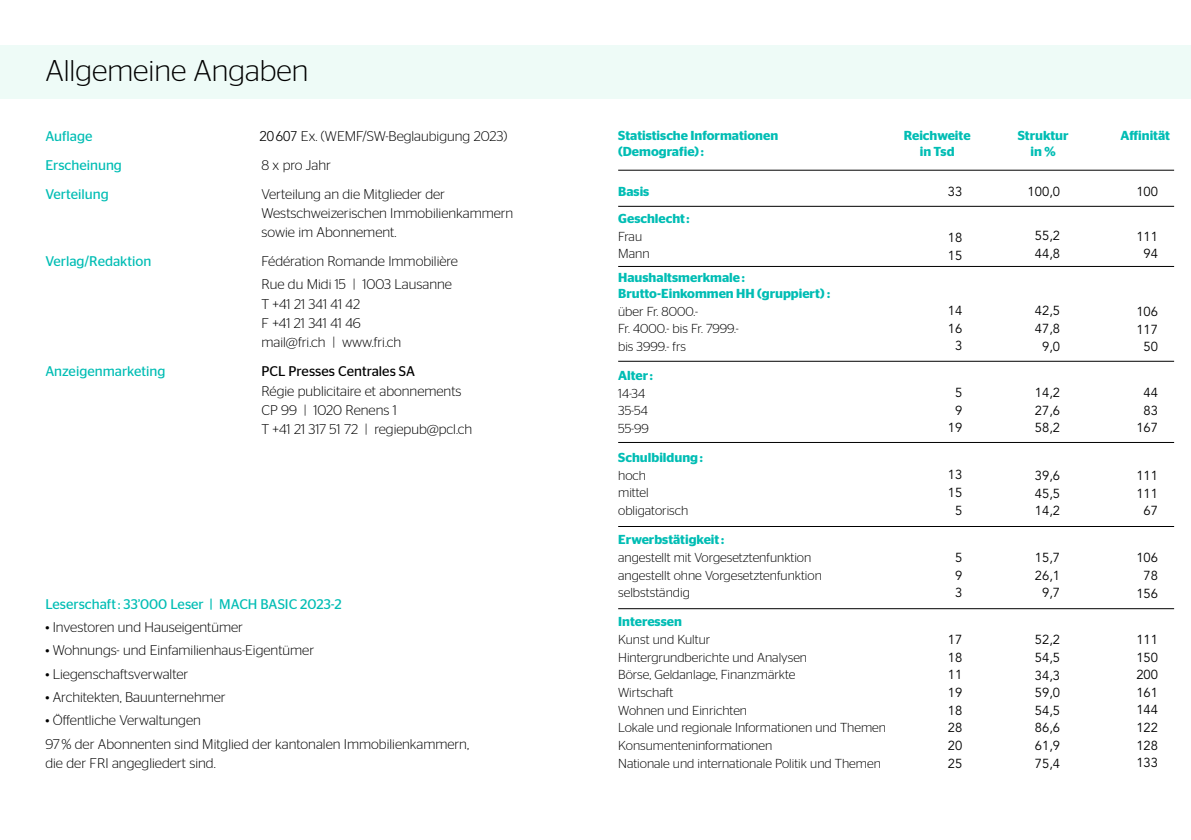
<style>
.page{position:relative;width:1191px;height:840px;background:#fff}
.page>*{position:absolute;margin:0;border:0;box-sizing:border-box;transform-origin:0 0}
.t1{font:300 30px "Stag Sans";color:#000}
.t2{font:300 14px/19.2px "Stag Sans";color:#000}
.t3{font:14px "Stag Sans";color:#00bdb4}
.t4{font:14px "Stag Sans";color:#000}
.t5{font:300 13px/17.6px "Stag Sans";color:#000}
.t6{font:13px/17.6px "Avenir LT Std";color:#000;text-align:center}
.t7{font:600 13px/16px "Stag Sans";color:#00bdb4}
.s1{font-family:"Avenir LT Std"}
</style>
<div class="page">
<div style="left:0;top:45px;width:1191px;height:54px;background:#eefbf7"></div>
<hr style="left:618px;top:170px;width:556px;height:1px;background:#000">
<hr style="left:618px;top:206px;width:556px;height:1px;background:#000">
<hr style="left:618px;top:266px;width:556px;height:1px;background:#000">
<hr style="left:618px;top:361px;width:556px;height:1px;background:#000">
<hr style="left:618px;top:442px;width:556px;height:1px;background:#000">
<hr style="left:618px;top:526px;width:556px;height:1px;background:#000">
<hr style="left:618px;top:608px;width:556px;height:1px;background:#000">
<h1 class="t1" style="left:45px;top:54px;width:264px">Allgemeine Angaben</h1>
<p class="t3" style="left:45px;top:128px;width:49px">Auflage</p>
<p class="t2" style="left:259px;top:126px;width:249px"><span class="s1">20607</span> Ex. (WEMF/SW-Beglaubigung 2023)</p>
<p class="t3" style="left:45px;top:157px;width:78px">Erscheinung</p>
<p class="t2" style="left:261px;top:155px;width:71px">8 x pro Jahr</p>
<p class="t3" style="left:45px;top:186px;width:65px">Verteilung</p>
<p class="t2" style="left:261px;top:184px;width:253px">Verteilung an die Mitglieder der<br>Westschweizerischen Immobilienkammern sowie im Abonnement.</p>
<p class="t3" style="left:45px;top:253px;width:107px">Verlag/Redaktion</p>
<p class="t2" style="left:261px;top:249px;width:198px;line-height:23.2px">Fédération Romande Immobilière<br>Rue du Midi 15 | 1003 Lausanne</p>
<p class="t2" style="left:261px;top:294px;width:141px">T +41 21 341 41 42<br>F +41 21 341 41 46 mail@fri.ch | www.fri.ch</p>
<p class="t3" style="left:45px;top:363px;width:122px">Anzeigenmarketing</p>
<p class="t4" style="left:261px;top:363px;width:155px">PCL Presses Centrales SA</p>
<p class="t2" style="left:261px;top:381px;width:212px">Régie publicitaire et abonnements<br>CP 99 | 1020 Renens 1<br>T +41 21 317 51 72 | regiepub@pcl.ch</p>
<p class="t3" style="left:45px;top:595px;width:298px">Leserschaft: 33’000 Leser | MACH BASIC 2023-2</p>
<p class="t2" style="left:45px;top:617px;width:199px">• Investoren und Hauseigentümer</p>
<p class="t2" style="left:45px;top:640px;width:270px">• Wohnungs- und Einfamilienhaus-Eigentümer</p>
<p class="t2" style="left:45px;top:663px;width:144px">• Liegenschaftsverwalter</p>
<p class="t2" style="left:45px;top:687px;width:182px">• Architekten, Bauunternehmer</p>
<p class="t2" style="left:45px;top:708px;width:425px;line-height:23.2px">• Öffentliche Verwaltungen<br>97% der Abonnenten sind Mitglied der kantonalen Immobilienkammern,</p>
<p class="t2" style="left:45px;top:752px;width:172px">die der FRI angegliedert sind.</p>
<p class="t7" style="left:618px;top:127px;width:161px">Statistische Informationen (Demografie):</p>
<p class="t7" style="left:903px;top:127px;width:68px;text-align:center">Reichweite in Tsd</p>
<p class="t7" style="left:1017px;top:127px;width:52px;text-align:center">Struktur in %</p>
<p class="t7" style="left:1120px;top:127px;width:51px">Affinität</p>
<p class="t6" style="left:947px;top:183px;width:16px">33</p>
<p class="t6" style="left:947px;top:228px;width:16px;text-align:left">18<br>15</p>
<p class="t7" style="left:618px;top:177px;width:73px;line-height:27.4px">Basis<br>Geschlecht:</p>
<p class="t5" style="left:618px;top:227px;width:33px">Frau<br>Mann</p>
<p class="t7" style="left:618px;top:269px;width:213px">Haushaltsmerkmale:<br>Brutto-Einkommen HH (gruppiert) :</p>
<p class="t5" style="left:618px;top:302px;width:122px">über Fr. 8000.-<br>Fr. 4000.- bis Fr. 7999.- bis 3999.- frs</p>
<p class="t7" style="left:618px;top:367px;width:36px">Alter :</p>
<p class="t5" style="left:618px;top:384px;width:32px">14-34<br>35-54<br>55-99</p>
<p class="t7" style="left:618px;top:449px;width:86px">Schulbildung:</p>
<p class="t5" style="left:618px;top:466px;width:72px">hoch<br>mittel obligatorisch</p>
<p class="t7" style="left:618px;top:531px;width:107px">Erwerbstätigkeit:</p>
<p class="t5" style="left:618px;top:548px;width:205px">angestellt mit Vorgesetztenfunktion angestellt ohne Vorgesetztenfunktion selbstständig</p>
<p class="t7" style="left:618px;top:613px;width:65px">Interessen</p>
<p class="t5" style="left:618px;top:630px;width:269px">Kunst und Kultur<br>Hintergrundberichte und Analysen<br>Börse, Geldanlage, Finanzmärkte<br>Wirtschaft<br>Wohnen und Einrichten<br>Lokale und regionale Informationen und Themen<br>Konsumenteninformationen<br>Nationale und internationale Politik und Themen</p>
<p class="t6" style="left:1136px;top:183px;width:23px">100</p>
<p class="t6" style="left:1136px;top:228px;width:23px">111<br>94</p>
<p class="t6" style="left:1027px;top:183px;width:34px">100,0</p>
<p class="t6" style="left:1035px;top:227px;width:27px;text-align:left">55,2<br>44,8</p>
<p class="t6" style="left:947px;top:302px;width:16px">14<br>16<br>3</p>
<p class="t6" style="left:947px;top:383px;width:16px">5<br>9<br>19</p>
<p class="t6" style="left:947px;top:465px;width:16px">13<br>15<br>5</p>
<p class="t6" style="left:955px;top:548px;width:9px;text-align:justify">5<br>9<br>3</p>
<p class="t6" style="left:947px;top:630px;width:16px;text-align:justify">17<br>18<br>11<br>19<br>18<br>28<br>20<br>25</p>
<p class="t6" style="left:1035px;top:302px;width:27px">42,5<br>47,8<br>9,0</p>
<p class="t6" style="left:1035px;top:384px;width:27px;text-align:justify">14,2<br>27,6<br>58,2</p>
<p class="t6" style="left:1035px;top:467px;width:27px;text-align:justify">39,6<br>45,5<br>14,2</p>
<p class="t6" style="left:1035px;top:548px;width:27px">15,7<br>26,1<br>9,7</p>
<p class="t6" style="left:1035px;top:631px;width:27px;text-align:justify">52,2<br>54,5<br>34,3<br>59,0<br>54,5<br>86,6<br>61,9<br>75,4</p>
<p class="t6" style="left:1136px;top:303px;width:23px">106<br>117<br>50</p>
<p class="t6" style="left:1136px;top:384px;width:23px">44<br>83<br>167</p>
<p class="t6" style="left:1136px;top:467px;width:23px">111<br>111<br>67</p>
<p class="t6" style="left:1136px;top:548px;width:23px">106<br>78<br>156</p>
<p class="t6" style="left:1136px;top:630px;width:23px;text-align:justify">111<br>150<br>200<br>161<br>144<br>122<br>128<br>133</p>
</div>
